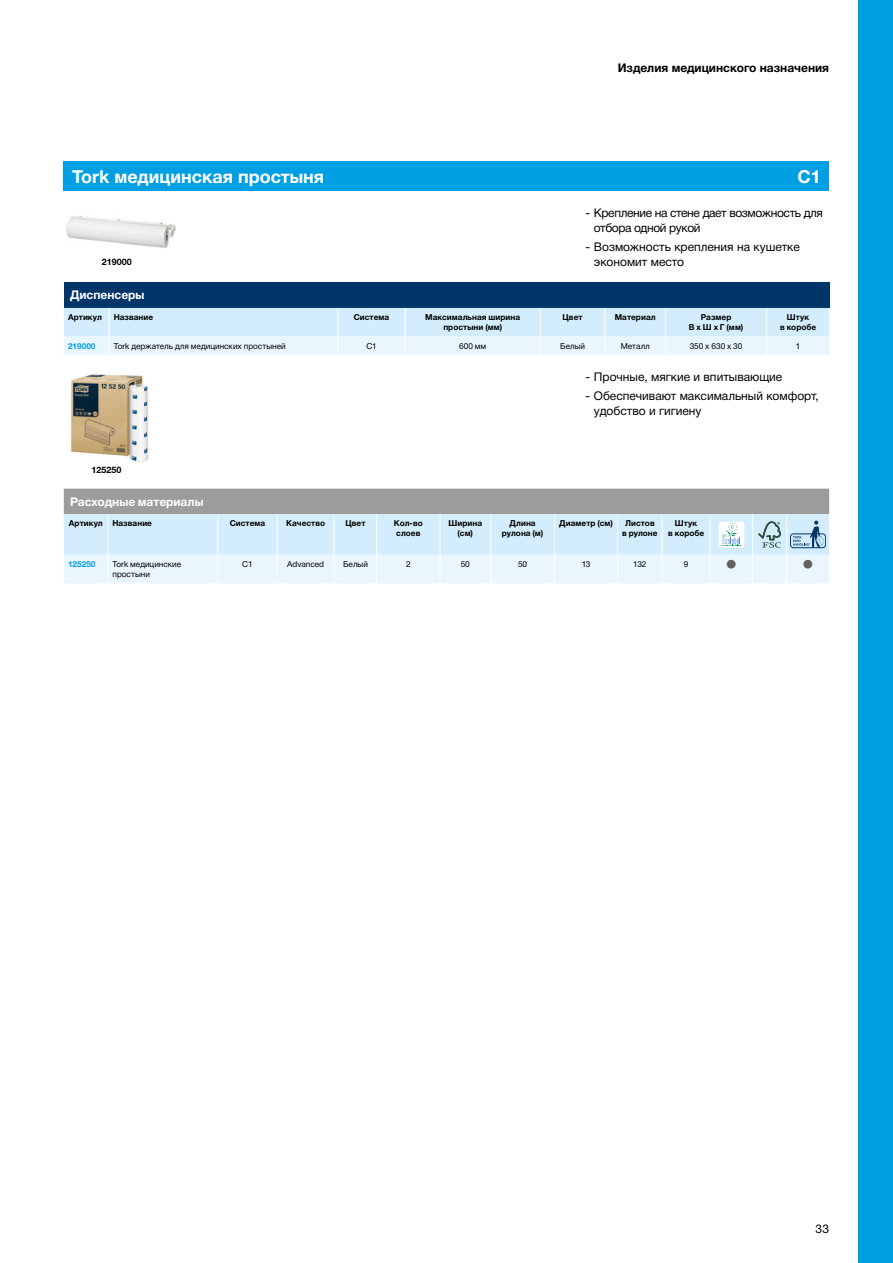
<style>
.page{position:relative;width:893px;height:1263px;background:#fff}
.page>*{position:absolute;margin:0;border:0;box-sizing:border-box;transform-origin:0 0}
.t1{font:24.75px "Helvetica Neue Cyr";color:#626261}
.t2{font:700 18px "Helvetica Neue Cyr";color:#fff}
.t3{font:12px/15px "Helvetica Neue Cyr";color:#000}
.t4{font:12px/15px "Helvetica Neue Cyr";letter-spacing:-.03em;color:#000}
.t5{font:700 12px "Helvetica Neue Cyr";color:#000}
.t6{font:700 12px "Helvetica Neue Cyr";color:#fff}
.t7{font:700 9px "Helvetica Neue Cyr";color:#000}
.t8{font:700 8.25px/9.9px "Helvetica Neue Cyr";letter-spacing:.005em;color:#000;text-align:center}
.t9{font:8.25px/9.9px "Helvetica Neue Cyr";color:#000}
.t10{font:700 8.25px "Helvetica Neue Cyr";color:#009ee3}
</style>
<div class="page">
<img style="left:70px;top:374px;width:79px;height:88px">
<img style="left:66px;top:216px;width:109px;height:33px">
<div style="left:859px;top:0;width:34px;height:1263px;background:#009ee3"></div>
<div style="left:64px;top:282px;width:765px;height:26px;background:#003569"></div>
<svg style="left:64px;top:308px;width:765px;height:47px;background:#ddf0fc"></svg>
<div style="left:64px;top:162px;width:765px;height:29px;background:#009ee3"></div>
<svg style="left:64px;top:489px;width:765px;height:94px;background:#cbd9e1"></svg>
<h3 class="t5" style="left:618px;top:61px;width:213px">Изделия медицинского назначения</h3>
<h2 class="t2" style="left:72px;top:167px;width:253px">Tork медицинская простыня</h2>
<h2 class="t2" style="left:797px;top:167px;width:25px">C1</h2>
<h3 class="t4" style="left:594px;top:205px;width:231px;text-indent:-9px">- Крепление на стене дает возможность для отбора одной рукой</h3>
<h3 class="t3" style="left:585px;top:240px;width:216px">- Возможность крепления на кушетке</h3>
<p class="t7" style="left:102px;top:257px;width:32px">219000</p>
<h3 class="t3" style="left:594px;top:255px;width:92px">экономит место</h3>
<h3 class="t6" style="left:70px;top:289px;width:76px">Диспенсеры</h3>
<p class="t8" style="left:68px;top:312px;width:35px">Артикул</p>
<p class="t8" style="left:114px;top:312px;width:41px">Название</p>
<p class="t8" style="left:354px;top:312px;width:37px">Система</p>
<p class="t8" style="left:425px;top:312px;width:97px">Максимальная ширина простыни (мм)</p>
<p class="t8" style="left:563px;top:312px;width:22px">Цвет</p>
<p class="t8" style="left:615px;top:312px;width:42px">Материал</p>
<p class="t8" style="left:689px;top:312px;width:56px">Размер<br>В x Ш x Г (мм)</p>
<p class="t8" style="left:780px;top:312px;width:38px">Штук<br>в коробе</p>
<p class="t10" style="left:68px;top:341px;width:29px">219000</p>
<p class="t9" style="left:114px;top:341px;width:174px">Tork держатель для медицинских простыней</p>
<p class="t9" style="left:366px;top:341px;width:12px">C1</p>
<p class="t9" style="left:459px;top:341px;width:29px">600 мм</p>
<p class="t9" style="left:560px;top:341px;width:26px">Белый</p>
<p class="t9" style="left:621px;top:341px;width:31px">Металл</p>
<p class="t9" style="left:690px;top:341px;width:54px">350 x 630 x 30</p>
<p class="t9" style="left:796px;top:341px;width:6px">1</p>
<p class="t7" style="left:92px;top:465px;width:32px">125250</p>
<h3 class="t3" style="left:585px;top:369px;width:199px">- Прочные, мягкие и впитывающие</h3>
<h3 class="t3" style="left:594px;top:389px;width:226px;text-indent:-9px">- Обеспечивают максимальный комфорт, удобство и гигиену</h3>
<h3 class="t6" style="left:70px;top:495px;width:135px">Расходные материалы</h3>
<p class="t8" style="left:69px;top:519px;width:85px">Артикул Название</p>
<p class="t8" style="left:230px;top:519px;width:37px">Система</p>
<p class="t8" style="left:286px;top:519px;width:40px">Качество</p>
<p class="t8" style="left:345px;top:519px;width:22px">Цвет</p>
<p class="t8" style="left:394px;top:519px;width:30px;text-align:left">Кол-во слоев</p>
<p class="t8" style="left:449px;top:519px;width:35px">Ширина (см)</p>
<p class="t8" style="left:502px;top:519px;width:43px">Длина рулона (м)</p>
<p class="t8" style="left:559px;top:519px;width:55px">Диаметр (см)</p>
<p class="t8" style="left:622px;top:519px;width:37px">Листов в рулоне</p>
<p class="t8" style="left:668px;top:519px;width:38px">Штук<br>в коробе</p>
<p class="t10" style="left:68px;top:560px;width:29px">125250</p>
<p class="t9" style="left:112px;top:559px;width:70px">Tork медицинские простыни</p>
<p class="t9" style="left:242px;top:559px;width:12px">C1</p>
<p class="t9" style="left:287px;top:559px;width:38px">Advanced</p>
<p class="t9" style="left:343px;top:559px;width:26px">Белый</p>
<p class="t9" style="left:406px;top:559px;width:6px">2</p>
<p class="t9" style="left:461px;top:559px;width:11px">50</p>
<p class="t9" style="left:518px;top:559px;width:11px">50</p>
<p class="t9" style="left:582px;top:559px;width:10px">13</p>
<p class="t9" style="left:633px;top:559px;width:15px">132</p>
<p class="t9" style="left:684px;top:559px;width:6px">9</p>
<h1 class="t1" style="left:725px;top:551px;width:14px">•</h1>
<h1 class="t1" style="left:802px;top:551px;width:14px">•</h1>
<h3 class="t3" style="left:816px;top:1221px;width:15px">33</h3>
</div>
